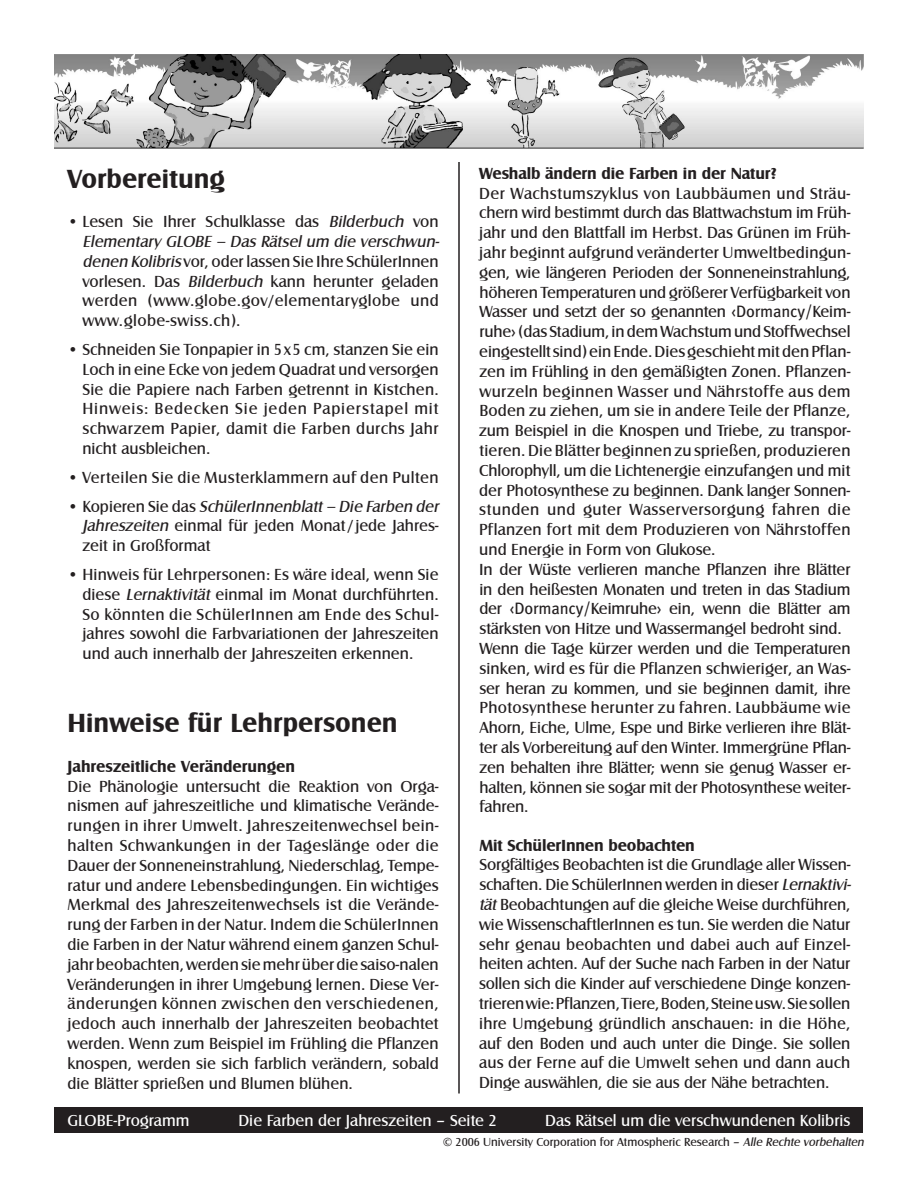
<style>
.page{position:relative;width:918px;height:1188px;background:#fff}
.page>*{position:absolute;margin:0;border:0;box-sizing:border-box;transform-origin:0 0}
.t1{font:700 27px "Castle T";color:#231f20}
.t2{font:16.5px/19.8px "Castle T";letter-spacing:-.01em;color:#231f20}
.t3{font:700 16.5px "Castle T";letter-spacing:-.01em;color:#231f20}
.t4{font:16.5px "Castle T";color:#fff}
.t5{font:16.5px "Castle T";letter-spacing:.025em;color:#231f20}
.t6{font:12px "Castle T";color:#231f20}
.s1{font-weight:700}
.s2{font-style:italic}
.s3{font-family:"Meta Normal LF";font-style:italic}
.s4{font-family:"Meta"}
</style>
<div class="page">
<div style="left:55px;top:1108px;width:808px;height:25px;background:#231f20"></div>
<img style="left:54px;top:54px;width:810px;height:95px">
<hr style="left:458px;top:162px;width:2px;height:932px;background:#231f20">
<h1 class="t1" style="left:68px;top:163px;width:159px">Vorbereitung</h1>
<p class="t2" style="left:82px;top:212px;width:361px;text-indent:-15px"><span class="s1">•</span> Lesen Sie Ihrer Schulklasse das <span class="s2">Bilderbuch</span> von <span class="s2">Elementary GLOBE</span> <span class="s3">–</span> <span class="s2">Das Rätsel um die verschwun&shy;denenKolibris</span>vor, oder lassen Sie Ihre SchülerInnen vorlesen. Das <span class="s2">Bilderbuch</span> kann herunter geladen werden (www.globe.gov/elementaryglobe und www.globe-swiss.ch).</p>
<p class="t2" style="left:82px;top:340px;width:358px;text-align:justify;text-indent:-15px">• Schneiden Sie Tonpapier in 5x5 cm, stanzen Sie ein Loch in eine Ecke von jedem Quadrat und versorgen Sie die Papiere nach Farben getrennt in Kistchen.<br>Hinweis: Bedecken Sie jeden Papierstapel mit schwarzem Papier, damit die Farben durchs Jahr nicht ausbleichen.</p>
<p class="t5" style="left:67px;top:468px;width:373px">• Verteilen Sie die Musterklammern auf den Pulten</p>
<p class="t2" style="left:82px;top:497px;width:361px;text-indent:-15px">• Ko p i e r e n S i e d as <span class="s2">SchülerInnenblatt</span> <span class="s3">–</span> <span class="s2">Die Farben der<br>Jahreszeiten</span> einmal für jeden Monat/jede Jahres&shy;zeit in Großformat</p>
<p class="t2" style="left:82px;top:565px;width:358px;text-align:justify;text-indent:-15px">• Hinweis für Lehrpersonen: Es wäre ideal, wenn Sie diese <span class="s2">Lernaktivität</span> einmal im Monat durchführten.<br>So könnten die SchülerInnen am Ende des Schul&shy;jahres sowohl die Farbvariationen der Jahreszeiten und auch innerhalb der Jahreszeiten erkennen.</p>
<h1 class="t1" style="left:68px;top:708px;width:332px">Hinweise für Lehrpersonen</h1>
<p class="t3" style="left:68px;top:757px;width:229px">Jahreszeitliche Veränderungen</p>
<p class="t2" style="left:67px;top:776px;width:373px;text-align:justify">Die Phänologie untersucht die Reaktion von Orga&shy;nismen auf jahreszeitliche und klimatische Verände&shy;rungen in ihrer Umwelt. Jahreszeitenwechsel bein&shy;halten Schwankungen in der Tageslänge oder die Dauer der Sonneneinstrahlung, Niederschlag, Tempe&shy;ratur und andere Lebensbedingungen. Ein wichtiges Merkmal des Jahreszeitenwechsels ist die Verände&shy;rung der Farben in der Natur. Indem die SchülerInnen die Farben in der Natur während einem ganzen Schul&shy;jahrbeobachten,werdensiemehrüberdiesaiso-nalen Veränderungen in ihrer Umgebung lernen. Diese Ver&shy;änderungen können zwischen den verschiedenen, jedoch auch innerhalb der Jahreszeiten beobachtet werden. Wenn zum Beispiel im Frühling die Pflanzen knospen, werden sie sich farblich verändern, sobald die Blätter sprießen und Blumen blühen.</p>
<p class="t3" style="left:479px;top:164px;width:299px">Weshalb ändern die Farben in der Natur?</p>
<p class="t2" style="left:479px;top:184px;width:373px">Der Wachstumszyklus von Laubbäumen und Sträu&shy;chern wird bestimmt durch das Blattwachstum im Früh&shy;jahr und den Blattfall im Herbst. Das Grünen im Früh&shy;jahr beginnt aufgrund veränderter Umweltbedingun&shy;gen, wie längeren Perioden der Sonneneinstrahlung, höheren Temperaturen und größerer Verfügbarkeit von Wasser und setzt der so genannten <span class="s4">‹Dormancy/</span>Keim&shy;ruhe<span class="s4">›</span>(das Stadium, indemWachstumundStoffwechsel eingestelltsind)einEnde.DiesgeschiehtmitdenPflan&shy;zen im Frühling in den gemäßigten Zonen. Pflanzen&shy;wurzeln beginnen Wasser und Nährstoffe aus dem Boden zu ziehen, um sie in andere Teile der Pflanze, zum Beispiel in die Knospen und Triebe, zu transpor&shy;tieren.Die Blätter beginnen zu sprießen, produzieren Chlorophyll, um die Lichtenergie einzufangen und mit der Photosynthese zu beginnen. Dank langer Sonnen&shy;stunden und guter Wasserversorgung fahren die Pflanzen fort mit dem Produzieren von Nährstoffen und Energie in Form von Glukose.<br>In der Wüste verlieren manche Pflanzen ihre Blätter in den heißesten Monaten und treten in das Stadium der <span class="s4">‹Dormancy/</span>Keimruhe<span class="s4">›</span> ein, wenn die Blätter am stärksten von Hitze und Wassermangel bedroht sind.<br>Wenn die Tage kürzer werden und die Temperaturen sinken, wird es für die Pflanzen schwieriger, an Was&shy;ser heran zu kommen, und sie beginnen damit, ihre Photosynthese herunter zu fahren. Laubbäume wie Ahorn, Eiche, Ulme, Espe und Birke verlieren ihre Blät&shy;ter als Vorbereitung auf den Winter. Immergrüne Pflan&shy;zen behalten ihre Blätter; wenn sie genug Wasser er&shy;halten, können sie sogar mit der Photosynthese weiter&shy;fahren.</p>
<p class="t3" style="left:480px;top:836px;width:217px">Mit SchülerInnen beobachten</p>
<p class="t2" style="left:479px;top:855px;width:376px">Sorgfältiges Beobachten ist die Grundlage aller Wissen&shy;schaften. Die SchülerInnen werden in dieser <span class="s2">Lernaktivi&shy;tät</span>Beobachtungen auf die gleiche Weise durchführen, wie WissenschaftlerInnen es tun. Sie werden die Natur sehr genau beobachten und dabei auch auf Einzel&shy;heiten achten. Auf der Suche nach Farben in der Natur sollen sich die Kinder auf verschiedene Dinge konzen&shy;trierenwie:Pflanzen,Tiere,Boden,Steineusw.Siesollen ihre Umgebung gründlich anschauen: in die Höhe, auf den Boden und auch unter die Dinge. Sie sollen aus der Ferne auf die Umwelt sehen und dann auch Dinge auswählen, die sie aus der Nähe betrachten.</p>
<p class="t4" style="left:68px;top:1111px;width:124px">GLOBE-Programm</p>
<p class="t4" style="left:238px;top:1111px;width:260px">Die Farben der Jahreszeiten – Seite 2</p>
<p class="t4" style="left:545px;top:1111px;width:307px">Das Rätsel um die verschwundenen Kolibris</p>
<p class="t6" style="left:443px;top:1135px;width:425px">© 2006 University Corporation for Atmospheric Research – <span class="s2">AlleRechtevorbehalten</span></p>
</div>
